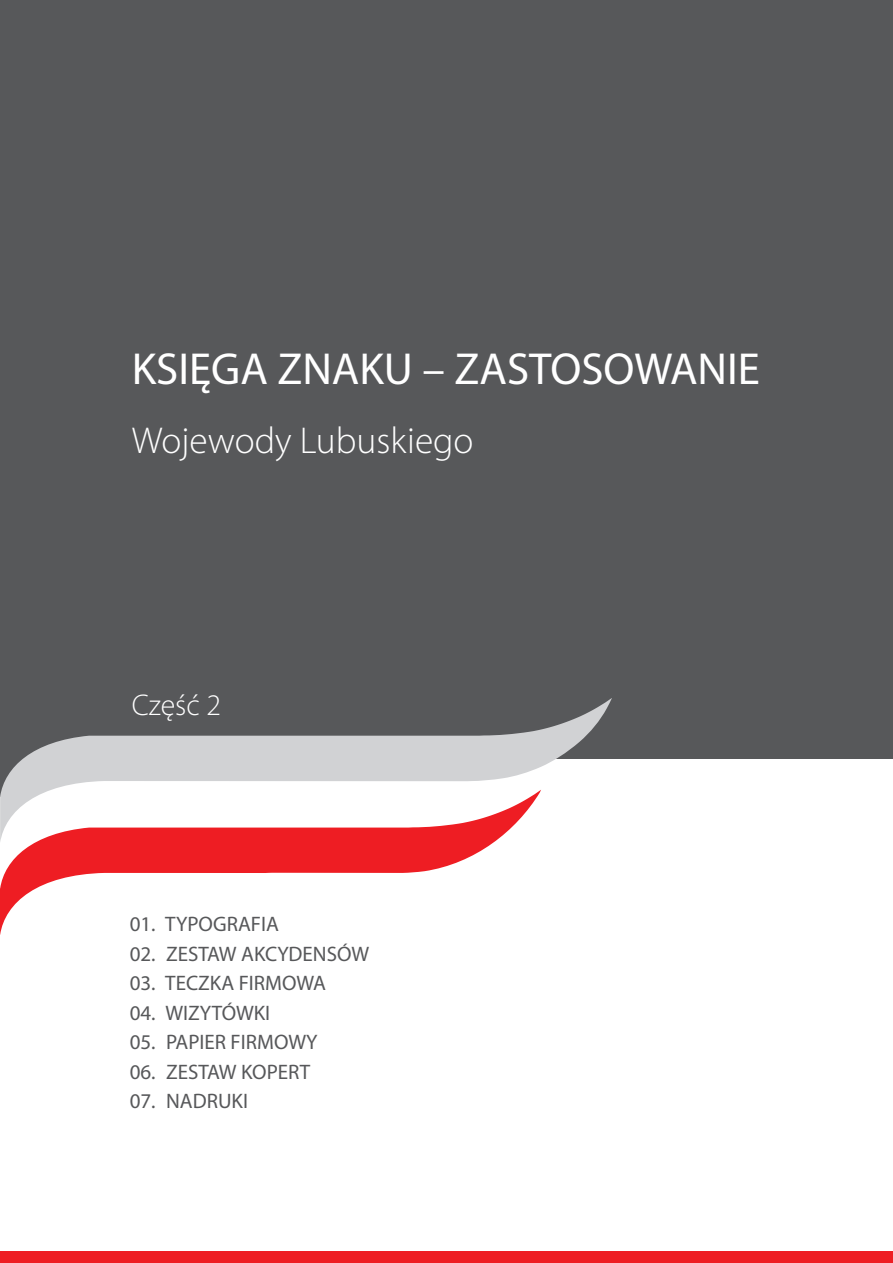
<style>
.page{position:relative;width:893px;height:1263px;background:#fff}
.page>*{position:absolute;margin:0;border:0;box-sizing:border-box;transform-origin:0 0}
.t1{font:45px "Myriad Pro";color:#fff}
.t2{font:300 37.5px "Myriad Pro";color:#fff}
.t3{font:300 30px "Myriad Pro";color:#fff}
.t4{font:21px "Myriad Pro";color:#57585a}
</style>
<div class="page">
<div style="left:0;top:0;width:893px;height:758px;background:#57585a"></div>
<svg style="left:0;top:698px;width:612px;height:92px"></svg>
<svg style="left:0;top:790px;width:541px;height:145px"></svg>
<div style="left:0;top:1251px;width:893px;height:12px;background:#ee1d23"></div>
<h1 class="t1" style="left:132px;top:341px;width:630px">KSIĘGA ZNAKU – ZASTOSOWANIE</h1>
<h2 class="t2" style="left:132px;top:418px;width:343px">Wojewody Lubuskiego</h2>
<h3 class="t3" style="left:132px;top:686px;width:91px">Część 2</h3>
<p class="t4" style="left:130px;top:911px;width:151px">01. TYPOGRAFIA</p>
<p class="t4" style="left:130px;top:941px;width:241px">02. ZESTAW AKCYDENSÓW</p>
<p class="t4" style="left:130px;top:970px;width:198px">03. TECZKA FIRMOWA</p>
<p class="t4" style="left:130px;top:1000px;width:142px">04. WIZYTÓWKI</p>
<p class="t4" style="left:130px;top:1029px;width:189px">05. PAPIER FIRMOWY</p>
<p class="t4" style="left:130px;top:1059px;width:182px">06. ZESTAW KOPERT</p>
<p class="t4" style="left:130px;top:1088px;width:120px">07. NADRUKI</p>
</div>
